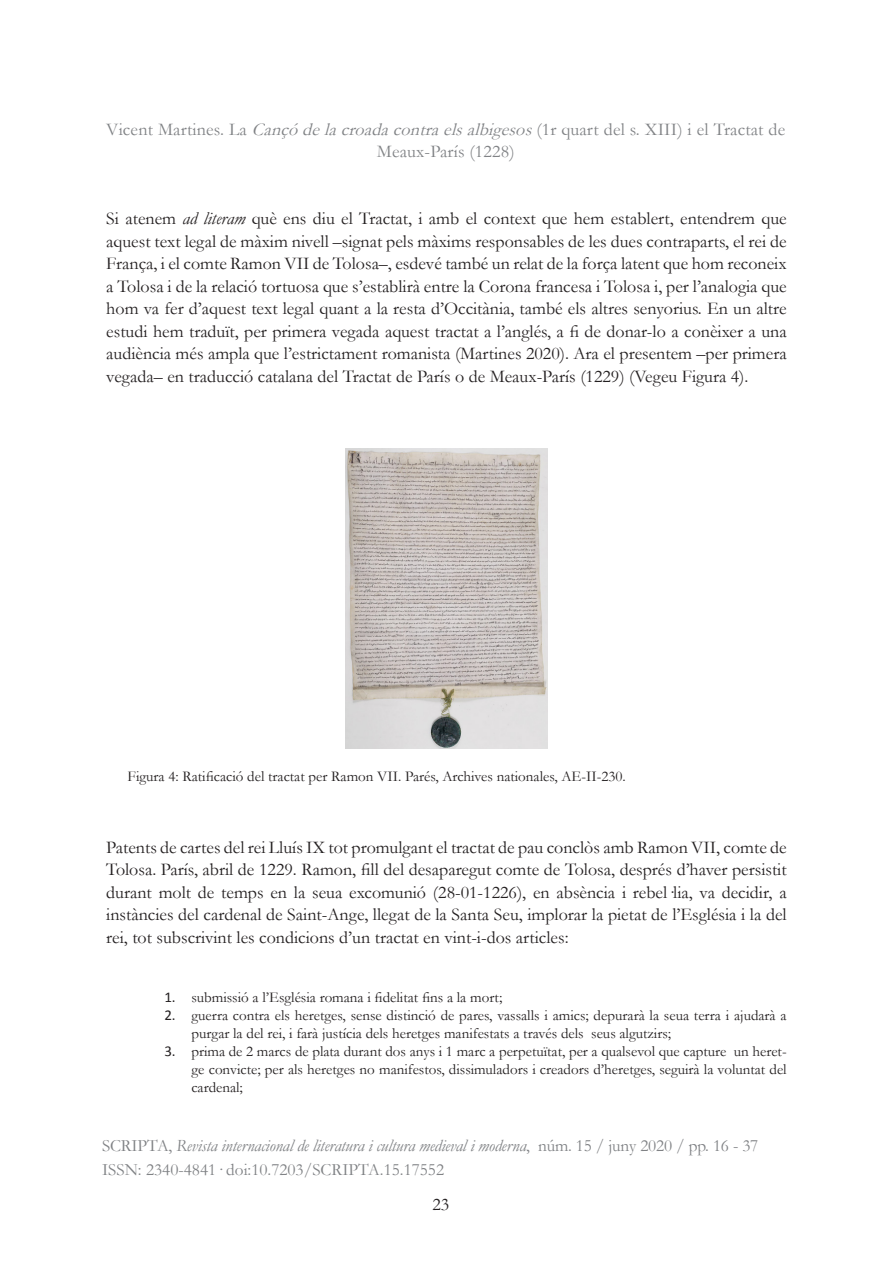
<style>
.page{position:relative;width:893px;height:1263px;background:#fff}
.page>*{position:absolute;margin:0;border:0;box-sizing:border-box;transform-origin:0 0}
.text_normal{font:18px/22.5px "Garamond";color:#231f20;text-align:justify}
.t1{font:18px/22.5px "Garamond";letter-spacing:.01em;color:#808285;text-align:center}
.t2{font:17.25px/23.2px "Garamond";color:#808285}
.peus_d_il_lustració{font:15px/18px "Garamond";color:#231f20}
.s1{font-style:italic}
.s2{font-family:"Calibri"}
</style>
<div class="page">
<img style="left:345px;top:449px;width:203px;height:299px">
<p class="t1" style="left:106px;top:118px;width:680px">Vicent Martines. La <span class="s1">Cançódelacroadacontraelsalbigesos</span>(1r quart del s. XIII) i el Tractat de<br>Meaux-París (1228)</p>
<p class="text_normal" style="left:106px;top:207px;width:682px">Si atenem <span class="s1">ad literam</span> què ens diu el Tractat, i amb el context que hem establert, entendrem que aquest text legal de màxim nivell –signat pels màxims responsables de les dues contraparts, el rei de França, i el comte Ramon VII de Tolosa–, esdevé també un relat de la força latent que hom reconeix a Tolosa i de la relació tortuosa que s’establirà entre la Corona francesa i Tolosa i, per l’analogia que hom va fer d’aquest text legal quant a la resta d’Occitània, també els altres senyorius. En un altre estudi hem traduït, per primera vegada aquest tractat a l’anglés, a fi de donar-lo a conèixer a una audiència més ampla que l’estrictament romanista (Martines 2020). Ara el presentem –per primera vegada– en traducció catalana del Tractat de París o de Meaux-París (1229) (Vegeu Figura 4).</p>
<p class="peus_d_il_lustració" style="left:128px;top:767px;width:500px">Figura 4: Ratificació del tractat per Ramon VII. Parés, Archives nationales, AE-II-230.</p>
<p class="text_normal" style="left:106px;top:835px;width:682px">Patents de cartes del rei Lluís IX tot promulgant el tractat de pau conclòs amb Ramon VII, comte de Tolosa. París, abril de 1229. Ramon, fill del desaparegut comte de Tolosa, després d’haver persistit durant molt de temps en la seua excomunió (28-01-1226), en absència i rebel·lia, va decidir, a instàncies del cardenal de Saint-Ange, llegat de la Santa Seu, implorar la pietat de l’Església i la del rei, tot subscrivint les condicions d’un tractat en vint-i-dos articles:</p>
<p class="peus_d_il_lustració" style="left:164px;top:988px;width:339px"><span class="s2">1.</span> submissió a l’Església romana i fidelitat fins a la mort;</p>
<p class="peus_d_il_lustració" style="left:191px;top:1006px;width:597px;text-indent:-27px"><span class="s2">2.</span> guerra contra els heretges, sense distinció de pares, vassalls i amics; depurarà la seua terra i ajudarà a purgar la del rei, i farà justícia dels heretges manifestats a través dels seus algutzirs;</p>
<p class="peus_d_il_lustració" style="left:191px;top:1042px;width:597px;text-align:justify;text-indent:-27px"><span class="s2">3.</span> prima de 2 marcs de plata durant dos anys i 1 marc a perpetuïtat, per a qualsevol que capture un heret&shy;ge convicte; per als heretges no manifestos, dissimuladors i creadors d’heretges, seguirà la voluntat del cardenal;</p>
<p class="t2" style="left:102px;top:1134px;width:658px">SCRIPTA, <span class="s1">Revista internacional de literatura i cultura medieval i moderna</span>, núm. 15 / juny 2020 / pp. 16 - 37<br>ISSN: 2340-4841· doi:10.7203/SCRIPTA.15.17552</p>
<p class="text_normal" style="left:432px;top:1192px;width:18px">23</p>
</div>
